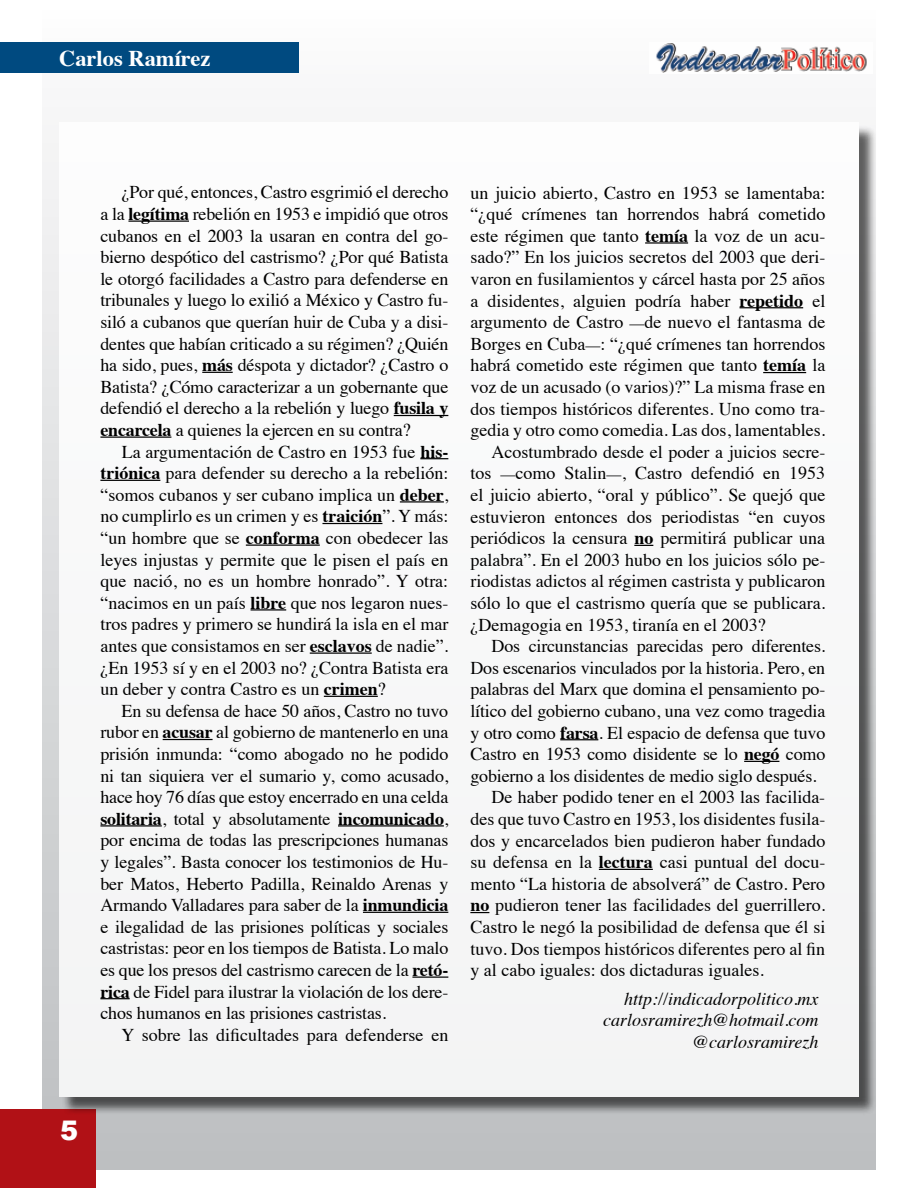
<style>
.page{position:relative;width:918px;height:1188px;background:#fff}
.page>*{position:absolute;margin:0;border:0;box-sizing:border-box;transform-origin:0 0}
.t1{font:900 27px "Arial";color:#fff}
.t2{font:700 22.5px "Times";color:#fff}
.t3{font:18px/21.6px "Times";color:#000;text-align:justify}
.t4{font:italic 18px/21.6px "Times";color:#000;text-align:right}
.s1{font-weight:700}
.s2{font-family:"Adobe Garamond Pro";font-size:15px}
</style>
<div class="page">
<div style="left:43px;top:0;width:832px;height:1169px;background:linear-gradient(to bottom,#fcfcfc,#bcbfc1)"></div>
<div style="left:0;top:43px;width:299px;height:30px;background:#004a80"></div>
<hr style="left:917px;top:43px;width:1px;height:30px;background:#004a80">
<div style="left:0;top:1110px;width:96px;height:78px;background:#b11116"></div>
<img style="left:649px;top:43px;width:224px;height:30px">
<div style="left:62px;top:125px;width:816px;height:991px;background:#000;opacity:.75"></div>
<div style="left:59px;top:122px;width:800px;height:975px;background:#f8f8f9"></div>
<hr style="left:128px;top:221px;width:61px;height:1px;background:#000">
<hr style="left:202px;top:372px;width:31px;height:1px;background:#000">
<hr style="left:394px;top:415px;width:54px;height:1px;background:#000">
<hr style="left:100px;top:437px;width:71px;height:1px;background:#000">
<svg style="left:420px;top:458px;width:28px;height:1px"></svg>
<hr style="left:100px;top:480px;width:60px;height:1px;background:#000">
<hr style="left:400px;top:501px;width:44px;height:2px;background:#000">
<hr style="left:322px;top:523px;width:60px;height:1px;background:#000">
<hr style="left:246px;top:545px;width:74px;height:1px;background:#000">
<hr style="left:251px;top:609px;width:35px;height:2px;background:#000">
<hr style="left:310px;top:653px;width:62px;height:1px;background:#000">
<hr style="left:324px;top:696px;width:54px;height:1px;background:#000">
<hr style="left:163px;top:739px;width:50px;height:1px;background:#000">
<hr style="left:100px;top:825px;width:62px;height:2px;background:#000">
<hr style="left:338px;top:825px;width:106px;height:2px;background:#000">
<hr style="left:363px;top:912px;width:85px;height:1px;background:#000">
<hr style="left:412px;top:977px;width:36px;height:1px;background:#000">
<hr style="left:100px;top:998px;width:30px;height:1px;background:#000">
<hr style="left:645px;top:242px;width:43px;height:2px;background:#000">
<hr style="left:740px;top:307px;width:63px;height:1px;background:#000">
<hr style="left:763px;top:372px;width:43px;height:1px;background:#000">
<svg style="left:634px;top:545px;width:19px;height:1px"></svg>
<hr style="left:560px;top:739px;width:38px;height:1px;background:#000">
<hr style="left:744px;top:761px;width:35px;height:1px;background:#000">
<hr style="left:599px;top:869px;width:54px;height:1px;background:#000">
<svg style="left:470px;top:912px;width:19px;height:1px"></svg>
<p class="t2" style="left:59px;top:37px;width:153px">Carlos Ramírez</p>
<p class="t3" style="left:100px;top:180px;width:350px;text-indent:21px">¿Por qué, entonces, Castro esgrimió el derecho a la <span class="s1">legítima</span> rebelión en 1953 e impidió que otros cubanos en el 2003 la usaran en contra del go&shy;bierno despótico del castrismo? ¿Por qué Batista le otorgó facilidades a Castro para defenderse en tribunales y luego lo exilió a México y Castro fu&shy;siló a cubanos que querían huir de Cuba y a disi&shy;dentes que habían criticado a su régimen? ¿Quién ha sido, pues, <span class="s1">más</span> déspota y dictador? ¿Castro o Batista? ¿Cómo caracterizar a un gobernante que defendió el derecho a la rebelión y luego <span class="s1">fusila y encarcela</span> a quienes la ejercen en su contra?</p>
<p class="t3" style="left:100px;top:439px;width:349px;text-indent:21px">La argumentación de Castro en 1953 fue <span class="s1">his&shy;triónica</span> para defender su derecho a la rebelión: “somos cubanos y ser cubano implica un <span class="s1">deber</span>, no cumplirlo es un crimen y es <span class="s1">traición</span>”. Y más: “un hombre que se <span class="s1">conforma</span> con obedecer las leyes injustas y permite que le pisen el país en que nació, no es un hombre honrado”. Y otra: “nacimos en un país <span class="s1">libre</span> que nos legaron nues&shy;tros padres y primero se hundirá la isla en el mar antes que consistamos en ser <span class="s1">esclavos</span> de nadie”. ¿En 1953 sí y en el 2003 no? ¿Contra Batista era un deber y contra Castro es un <span class="s1">crimen</span>?</p>
<p class="t3" style="left:100px;top:698px;width:350px;text-indent:21px">En su defensa de hace 50 años, Castro no tuvo rubor en <span class="s1">acusar</span> al gobierno de mantenerlo en una prisión inmunda: “como abogado no he podido ni tan siquiera ver el sumario y, como acusado, hace hoy 76 días que estoy encerrado en una celda <span class="s1">solitaria</span>, total y absolutamente <span class="s1">incomunicado</span>, por encima de todas las prescripciones humanas y legales”. Basta conocer los testimonios de Hu&shy;ber Matos, Heberto Padilla, Reinaldo Arenas y Armando Valladares para saber de la <span class="s1">inmundicia </span>e ilegalidad de las prisiones políticas y sociales castristas: peor en los tiempos de Batista. Lo malo es que los presos del castrismo carecen de la <span class="s1">retó&shy;rica</span> de Fidel para ilustrar la violación de los dere&shy;chos humanos en las prisiones castristas.</p>
<p class="t3" style="left:122px;top:1022px;width:328px">Y sobre las dificultades para defenderse en</p>
<p class="t3" style="left:470px;top:180px;width:356px">un juicio abierto, Castro en 1953 se lamentaba:</p>
<p class="t3" style="left:470px;top:202px;width:356px">“¿qué crímenes tan horrendos habrá cometido</p>
<p class="t3" style="left:470px;top:223px;width:356px">este régimen que tanto <span class="s1">temía</span> la voz de un acu-</p>
<p class="t3" style="left:470px;top:245px;width:356px">sado?” En los juicios secretos del 2003 que deri-</p>
<p class="t3" style="left:470px;top:267px;width:356px">varon en fusilamientos y cárcel hasta por 25 años</p>
<p class="t3" style="left:470px;top:288px;width:356px">a disidentes, alguien podría haber <span class="s1">repetido</span> el</p>
<p class="t3" style="left:470px;top:310px;width:356px">argumento de Castro <span class="s2">—</span>de nuevo el fantasma de</p>
<p class="t3" style="left:470px;top:331px;width:356px">Borges en Cuba<span class="s2">—</span>: “¿qué crímenes tan horrendos</p>
<p class="t3" style="left:470px;top:353px;width:356px">habrá cometido este régimen que tanto <span class="s1">temía</span> la</p>
<p class="t3" style="left:470px;top:375px;width:356px">voz de un acusado (o varios)?” La misma frase en</p>
<p class="t3" style="left:470px;top:396px;width:356px">dos tiempos históricos diferentes. Uno como tra-</p>
<p class="t3" style="left:470px;top:418px;width:357px">gedia y otro como comedia. Las dos, lamentables.</p>
<p class="t3" style="left:492px;top:439px;width:335px">Acostumbrado desde el poder a juicios secre-</p>
<p class="t3" style="left:470px;top:461px;width:356px">tos <span class="s2">—</span>como Stalin<span class="s2">—</span>, Castro defendió en 1953</p>
<p class="t3" style="left:470px;top:483px;width:356px">el juicio abierto, “oral y público”. Se quejó que</p>
<p class="t3" style="left:470px;top:504px;width:356px">estuvieron entonces dos periodistas “en cuyos</p>
<p class="t3" style="left:470px;top:526px;width:356px">periódicos la censura <span class="s1">no</span> permitirá publicar una</p>
<p class="t3" style="left:470px;top:547px;width:356px">palabra”. En el 2003 hubo en los juicios sólo pe-</p>
<p class="t3" style="left:470px;top:569px;width:356px">riodistas adictos al régimen castrista y publicaron</p>
<p class="t3" style="left:470px;top:591px;width:356px">sólo lo que el castrismo quería que se publicara.</p>
<p class="t3" style="left:470px;top:612px;width:297px">¿Demagogia en 1953, tiranía en el 2003?</p>
<p class="t3" style="left:492px;top:634px;width:335px">Dos circunstancias parecidas pero diferentes.</p>
<p class="t3" style="left:470px;top:655px;width:356px">Dos escenarios vinculados por la historia. Pero, en</p>
<p class="t3" style="left:470px;top:677px;width:357px">palabras del Marx que domina el pensamiento po-</p>
<p class="t3" style="left:470px;top:699px;width:357px">lítico del gobierno cubano, una vez como tragedia</p>
<p class="t3" style="left:470px;top:720px;width:356px">y otro como <span class="s1">farsa</span>. El espacio de defensa que tuvo</p>
<p class="t3" style="left:470px;top:742px;width:356px">Castro en 1953 como disidente se lo <span class="s1">negó</span> como</p>
<p class="t3" style="left:470px;top:763px;width:348px">gobierno a los disidentes de medio siglo después.</p>
<p class="t3" style="left:492px;top:785px;width:335px">De haber podido tener en el 2003 las facilida-</p>
<p class="t3" style="left:470px;top:807px;width:356px">des que tuvo Castro en 1953, los disidentes fusila-</p>
<p class="t3" style="left:470px;top:828px;width:356px">dos y encarcelados bien pudieron haber fundado</p>
<p class="t3" style="left:470px;top:850px;width:356px">su defensa en la <span class="s1">lectura</span> casi puntual del docu-</p>
<p class="t3" style="left:470px;top:871px;width:356px">mento “La historia de absolverá” de Castro. Pero</p>
<p class="t3" style="left:470px;top:893px;width:356px"><span class="s1">no</span> pudieron tener las facilidades del guerrillero.</p>
<p class="t3" style="left:470px;top:915px;width:356px">Castro le negó la posibilidad de defensa que él si</p>
<p class="t3" style="left:470px;top:936px;width:356px">tuvo. Dos tiempos históricos diferentes pero al fin</p>
<p class="t3" style="left:470px;top:958px;width:295px">y al cabo iguales: dos dictaduras iguales.</p>
<p class="t4" style="left:603px;top:987px;width:217px">http://indicadorpolitico.mx carlosramirezh@hotmail.com @carlosramirezh</p>
<h1 class="t1" style="left:60px;top:1111px;width:20px">5</h1>
</div>
